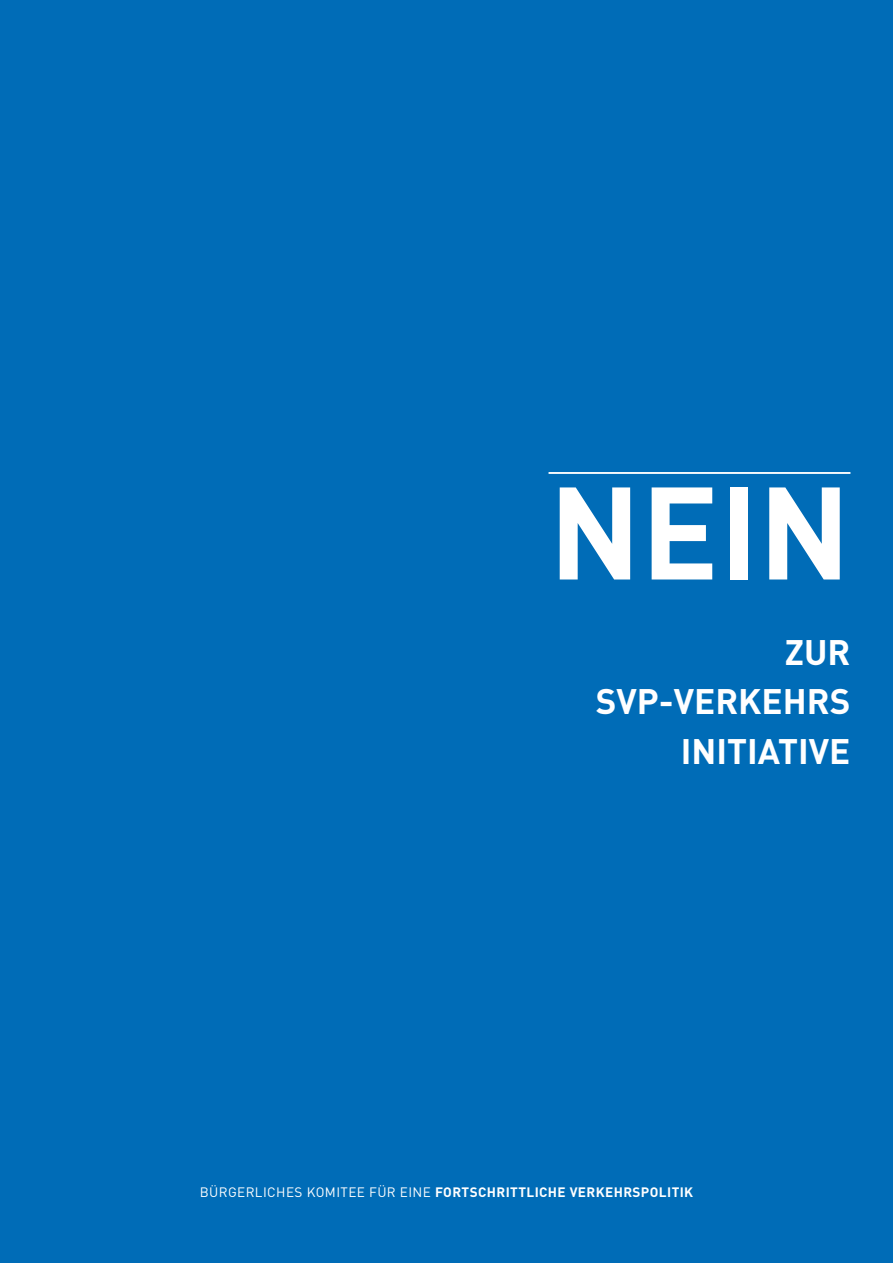
<style>
.page{position:relative;width:893px;height:1263px;background:#006cb7}
.page>*{position:absolute;margin:0;border:0;box-sizing:border-box;transform-origin:0 0}
.t1{font:700 129.3px "DIN";color:#fff}
.t2{font:700 35.1px/49.5px "DIN";color:#fff;text-align:right}
.t3{font:700 13.5px "DIN";letter-spacing:.03em;color:#fff}
.s1{font-weight:400}
</style>
<div class="page">
<hr style="left:549px;top:472px;width:301px;height:2px;background:#fff">
<p class="t1" style="left:549px;top:448px;width:303px">NEIN</p>
<p class="t2" style="left:596px;top:626px;width:256px">ZUR<br>SVP-VERKEHRS<br>INITIATIVE</p>
<p class="t3" style="left:200px;top:1184px;width:495px"><span class="s1">BÜRGERLICHES KOMITEE FÜR EINE</span> FORTSCHRITTLICHE VERKEHRSPOLITIK</p>
</div>
